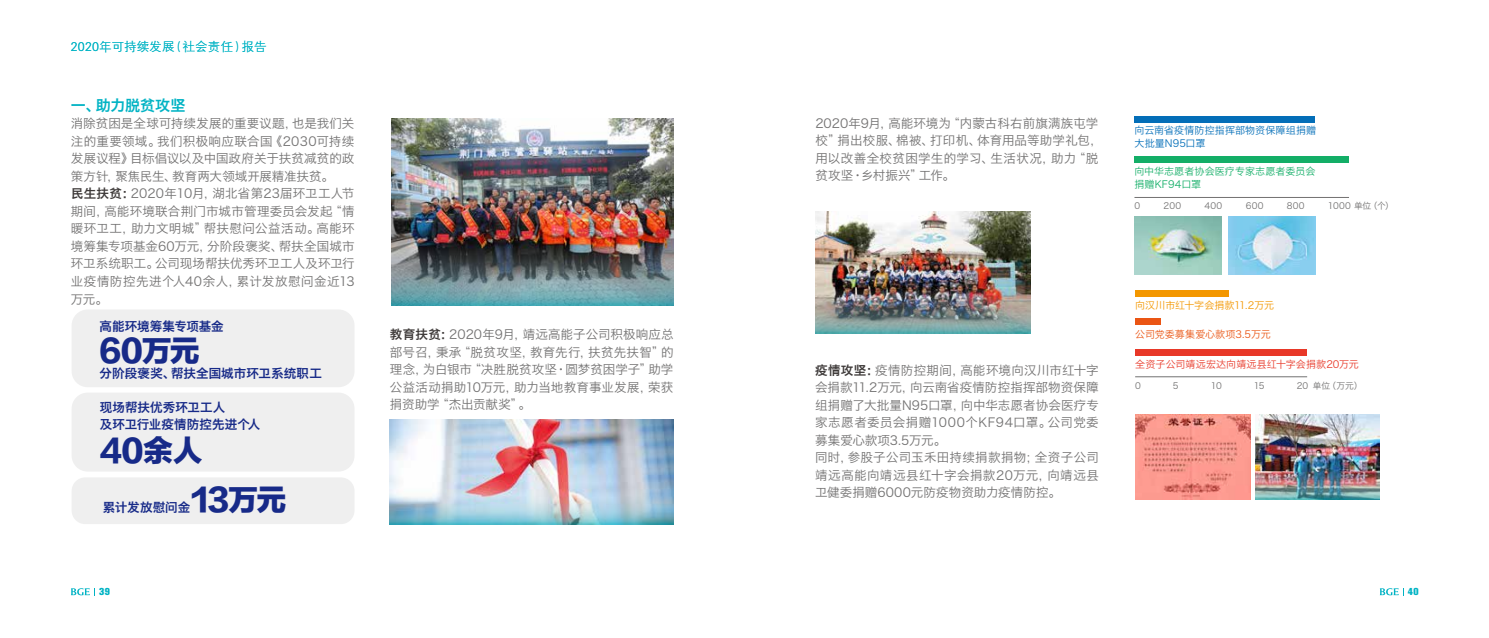
<style>
.page{position:relative;width:1489px;height:638px;background:#fff}
.page>*{position:absolute;margin:0;border:0;box-sizing:border-box;transform-origin:0 0}
.t1{font:30px "FZLTTHJW GB1 0";letter-spacing:-.03em;color:#172a88}
.t2{font:15px "Hiragino Sans GB W6";color:#00b3c4}
.t3{font:12.5px/17.5px "Hiragino Sans GB W3";letter-spacing:.01em;color:#727171}
.t4{font:12.5px/17.5px "Hiragino Sans GB W6";letter-spacing:.005em;color:#172a88}
.t5{font:12.5px "FZXH1 K GBK1 0";letter-spacing:.01em;color:#00b3c4}
.t6{font:10px "Hiragino Sans GB W3";letter-spacing:.01em;color:#036eb8}
.t7{font:10px/12.5px "Hiragino Sans GB W3";letter-spacing:.01em;color:#13ae67}
.t8{font:10px "Hiragino Sans GB W3";letter-spacing:.005em;color:#e83828}
.t9{font:10px "Hiragino Sans GB W3";letter-spacing:-.01em;color:#f39700}
.t10{font:10px "Hiragino Sans GB W3";color:#ea5514}
.t11{font:800 10px "Akzidenz Grotesk BQ";color:#00b3c4}
.t12{font:8.75px "Hiragino Sans GB W3";letter-spacing:.02em;color:#727171}
.s1{font-family:"Hiragino Sans GB W6";color:#3e3a39}
</style>
<div class="page">
<svg style="left:1380px;top:588px;width:19px;height:7px"></svg>
<svg style="left:71px;top:588px;width:24px;height:7px"></svg>
<img style="left:815px;top:211px;width:215px;height:76px">
<img style="left:392px;top:118px;width:281px;height:125px">
<div style="left:72px;top:392px;width:282px;height:79px;background:#efefef;border-radius:16px"></div>
<div style="left:72px;top:309px;width:282px;height:78px;background:#efefef;border-radius:16px"></div>
<div style="left:72px;top:477px;width:282px;height:47px;background:#efefef;border-radius:14px"></div>
<img style="left:1134px;top:216px;width:87px;height:58px">
<div style="left:1134px;top:116px;width:181px;height:7px;background:#036eb8"></div>
<div style="left:1134px;top:156px;width:214px;height:6px;background:#13ae67"></div>
<hr style="left:1134px;top:197px;width:214px;height:1px;background:#727171">
<div style="left:1135px;top:290px;width:93px;height:6px;background:#f39700"></div>
<hr style="left:1135px;top:376px;width:171px;height:1px;background:#727171">
<div style="left:1135px;top:318px;width:25px;height:6px;background:#ea5514"></div>
<div style="left:1135px;top:349px;width:171px;height:6px;background:#e83828"></div>
<img style="left:1228px;top:216px;width:87px;height:58px">
<img style="left:1135px;top:414px;width:116px;height:85px">
<img style="left:1255px;top:414px;width:124px;height:54px">
<img style="left:392px;top:243px;width:281px;height:63px">
<img style="left:815px;top:287px;width:215px;height:46px">
<img style="left:1255px;top:468px;width:124px;height:31px">
<img style="left:390px;top:419px;width:283px;height:67px">
<img style="left:390px;top:486px;width:283px;height:38px">
<p class="t5" style="left:71px;top:40px;width:197px">2020年可持续发展（社会责任）报告</p>
<p class="t2" style="left:71px;top:95px;width:116px">一、助力脱贫攻坚</p>
<p class="t3" style="left:71px;top:115px;width:285px">消除贫困是全球可持续发展的重要议题，也是我们关注的重要领域。我们积极响应联合国《2030可持续发展议程》目标倡议以及中国政府关于扶贫减贫的政策方针，聚焦民生、教育两大领域开展精准扶贫。<br><span class="s1">民生扶贫：</span>2020年10月，湖北省第23届环卫工人节期间，高能环境联合荆门市城市管理委员会发起“情暖环卫工，助力文明城”帮扶慰问公益活动。高能环境筹集专项基金60万元，分阶段褒奖、帮扶全国城市环卫系统职工。公司现场帮扶优秀环卫工人及环卫行业疫情防控先进个人40余人，累计发放慰问金近13万元。</p>
<p class="t4" style="left:100px;top:317px;width:126px">高能环境筹集专项基金</p>
<h1 class="t1" style="left:100px;top:333px;width:102px">60万元</h1>
<p class="t4" style="left:100px;top:364px;width:224px">分阶段褒奖、帮扶全国城市环卫系统职工</p>
<p class="t4" style="left:100px;top:398px;width:162px">现场帮扶优秀环卫工人<br>及环卫行业疫情防控先进个人</p>
<h1 class="t1" style="left:100px;top:433px;width:104px">40余人</h1>
<h1 class="t1" style="left:191px;top:483px;width:97px">13万元</h1>
<p class="t4" style="left:103px;top:498px;width:89px">累计发放慰问金</p>
<p class="t3" style="left:390px;top:326px;width:285px;text-align:justify"><span class="s1">教育扶贫：</span>2020年9月，靖远高能子公司积极响应总部号召，秉承“脱贫攻坚，教育先行，扶贫先扶智”的理念，为白银市“决胜脱贫攻坚·圆梦贫困学子”助学公益活动捐助10万元，助力当地教育事业发展，荣获捐资助学“杰出贡献奖”。</p>
<p class="t3" style="left:815px;top:114px;width:288px">2020年9月，高能环境为“内蒙古科右前旗满族屯学校”捐出校服、棉被、打印机、体育用品等助学礼包，用以改善全校贫困学生的学习、生活状况，助力“脱贫攻坚·乡村振兴”工作。</p>
<p class="t3" style="left:815px;top:361px;width:285px"><span class="s1">疫情攻坚：</span>疫情防控期间，高能环境向汉川市红十字会捐款11.2万元，向云南省疫情防控指挥部物资保障组捐赠了大批量N95口罩，向中华志愿者协会医疗专家志愿者委员会捐赠1000个KF94口罩。公司党委募集爱心款项3.5万元。<br>同时，参股子公司玉禾田持续捐款捐物；全资子公司靖远高能向靖远县红十字会捐款20万元，向靖远县卫健委捐赠6000元防疫物资助力疫情防控。</p>
<p class="t6" style="left:1134px;top:124px;width:183px">向云南省疫情防控指挥部物资保障组捐赠</p>
<p class="t7" style="left:1134px;top:165px;width:182px">向中华志愿者协会医疗专家志愿者委员会捐赠KF94口罩</p>
<p class="t6" style="left:1134px;top:137px;width:72px">大批量N95口罩</p>
<p class="t12" style="left:1134px;top:200px;width:7px">0</p>
<p class="t12" style="left:1163px;top:200px;width:19px">200</p>
<p class="t12" style="left:1204px;top:200px;width:19px">400</p>
<p class="t12" style="left:1245px;top:200px;width:19px">600</p>
<p class="t12" style="left:1286px;top:200px;width:19px">800</p>
<p class="t12" style="left:1327px;top:200px;width:68px">1000 单位（个）</p>
<p class="t9" style="left:1135px;top:299px;width:141px">向汉川市红十字会捐款11.2万元</p>
<p class="t10" style="left:1135px;top:328px;width:137px">公司党委募集爱心款项3.5万元</p>
<p class="t8" style="left:1135px;top:358px;width:225px">全资子公司靖远宏达向靖远县红十字会捐款20万元</p>
<p class="t12" style="left:1312px;top:380px;width:51px">单位（万元）</p>
<p class="t12" style="left:1135px;top:380px;width:7px">0</p>
<p class="t12" style="left:1172px;top:380px;width:7px">5</p>
<p class="t12" style="left:1210px;top:380px;width:12px">10</p>
<p class="t12" style="left:1253px;top:380px;width:12px">15</p>
<p class="t12" style="left:1296px;top:380px;width:13px">20</p>
<p class="t11" style="left:99px;top:586px;width:12px">39</p>
<p class="t11" style="left:1407px;top:586px;width:12px">40</p>
</div>
